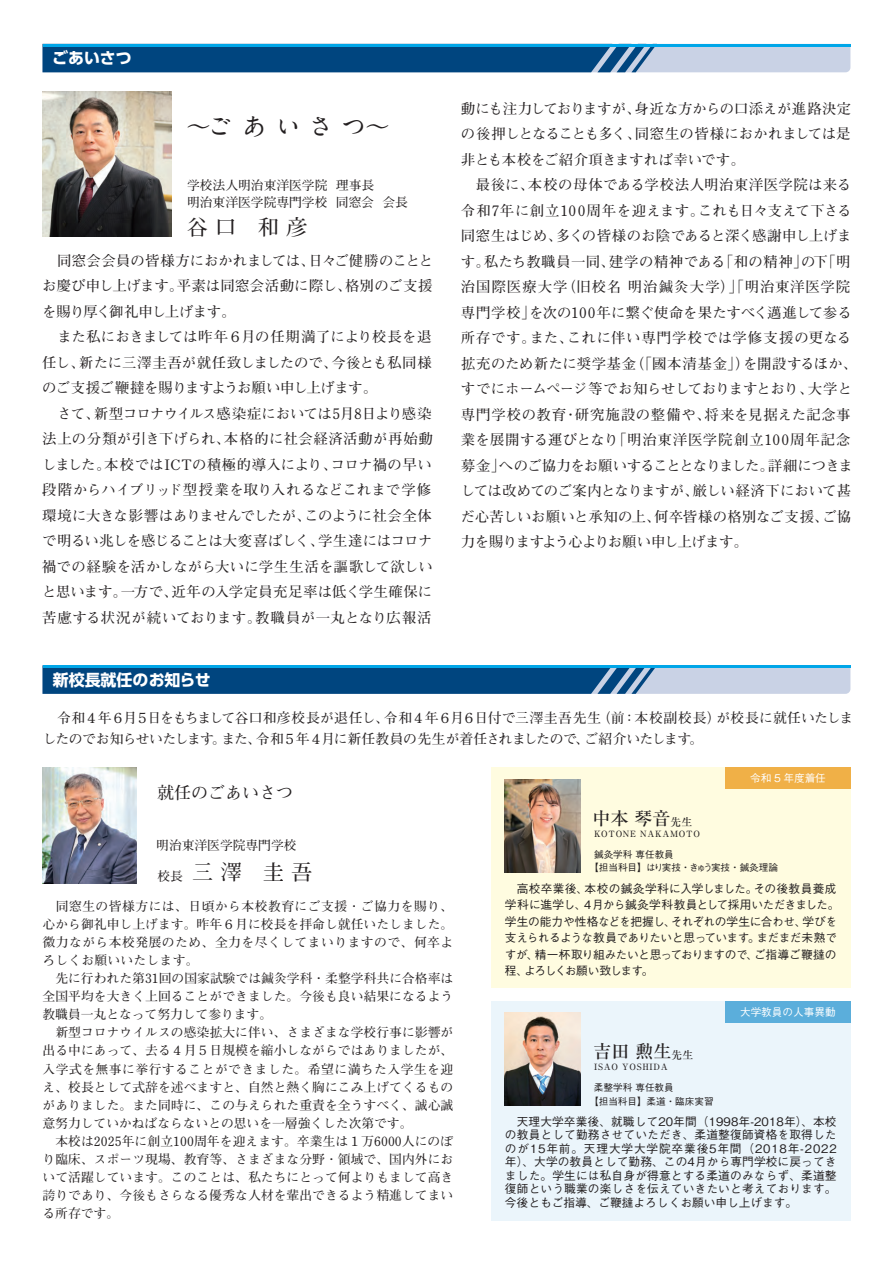
<style>
.page{position:relative;width:893px;height:1263px;background:#fff}
.page>*{position:absolute;margin:0;border:0;box-sizing:border-box;transform-origin:0 0}
.t1{font:700 25.5px "A1 Mincho Std";letter-spacing:.32em;color:#231f20}
.t2{font:700 21.3px "Futo Min A101 Pr 6";color:#231f20}
.t3{font:500 18px "Ryumin Pr 6";color:#231f20}
.t4{font:700 16.95px "Futo Min A101 Pr 6";color:#231f20}
.t5{font:700 15.9px "UD Shin Go Pro";color:#fff}
.t6{font:700 14.4px/25.5px "Futo Min A101 Pr 6";letter-spacing:.005em;color:#231f20}
.t7{font:700 13.8px/21px "Futo Min A101 Pr 6";letter-spacing:-.03em;color:#231f20}
.t8{font:700 12.75px/18.1px "Futo Min A101 Pr 6";letter-spacing:.005em;color:#231f20}
.t9{font:500 11.7px/13.5px "Gothic BBB Pr 6";letter-spacing:-.01em;color:#231f20;text-align:justify}
.t10{font:500 11.7px/16.5px "Gothic BBB Pr 6";letter-spacing:-.03em;color:#231f20}
.t11{font:500 10.65px "Gothic BBB Pr 6";color:#fff}
.t12{font:500 9.6px/13.5px "Gothic BBB Pr 6";color:#231f20}
.t13{font:500 8.55px "Ryumin Pr 6";letter-spacing:.08em;color:#231f20}
.s1{font-size:12.75px}
.s2{font-size:10.8px}
</style>
<div class="page">
<svg style="left:43px;top:47px;width:807px;height:25px;background:#376c9b"></svg>
<hr style="left:43px;top:44px;width:807px;height:3px;background:#00a6e8">
<svg style="left:43px;top:668px;width:807px;height:26px;background:#386c9b"></svg>
<hr style="left:43px;top:665px;width:807px;height:3px;background:#00a6e8">
<img style="left:43px;top:91px;width:128px;height:146px">
<div style="left:491px;top:767px;width:359px;height:220px;background:#fffce0"></div>
<div style="left:725px;top:767px;width:125px;height:22px;background:#f0b047"></div>
<img style="left:505px;top:779px;width:75px;height:93px">
<div style="left:491px;top:1001px;width:359px;height:219px;background:#ebf5fb"></div>
<img style="left:505px;top:1012px;width:75px;height:94px">
<div style="left:725px;top:1001px;width:125px;height:22px;background:#5baedb"></div>
<img style="left:43px;top:767px;width:94px;height:117px">
<p class="t5" style="left:52px;top:45px;width:81px">ごあいさつ</p>
<h1 class="t1" style="left:186px;top:106px;width:206px">～ごあいさつ～</h1>
<p class="t8" style="left:187px;top:176px;width:222px;line-height:17px">学校法人明治東洋医学院 理事長<br>明治東洋医学院専門学校 同窓会 会長</p>
<h2 class="t2" style="left:187px;top:210px;width:122px">谷 口　和 彦</h2>
<p class="t6" style="left:42px;top:247px;width:392px">　同窓会会員の皆様方におかれましては、日々ご健勝のこととお慶び申し上げます。平素は同窓会活動に際し、格別のご支援を賜り厚く御礼申し上げます。<br>　また私におきましては昨年６月の任期満了により校長を退任し、新たに三澤圭吾が就任致しましたので、今後とも私同様のご支援ご鞭撻を賜りますようお願い申し上げます。<br>　さて、新型コロナウイルス感染症においては5月8日より感染法上の分類が引き下げられ、本格的に社会経済活動が再始動しました。本校ではICTの積極的導入により、コロナ禍の早い段階からハイブリッド型授業を取り入れるなどこれまで学修環境に大きな影響はありませんでしたが、このように社会全体で明るい兆しを感じることは大変喜ばしく、学生達にはコロナ禍での経験を活かしながら大いに学生生活を謳歌して欲しいと思います。一方で、近年の入学定員充足率は低く学生確保に苦慮する状況が続いております。教職員が一丸となり広報活</p>
<p class="t5" style="left:53px;top:667px;width:160px">新校長就任のお知らせ</p>
<p class="t6" style="left:461px;top:95px;width:398px">動にも注力しておりますが、身近な方からの口添えが進路決定の後押しとなることも多く、同窓生の皆様におかれましては是非とも本校をご紹介頂きますれば幸いです。<br>　最後に、本校の母体である学校法人明治東洋医学院は来る令和7年に創立100周年を迎えます。これも日々支えて下さる同窓生はじめ、多くの皆様のお陰であると深く感謝申し上げます。私たち教職員一同、建学の精神である「和の精神」の下「明治国際医療大学（旧校名 明治鍼灸大学）」「明治東洋医学院専門学校」を次の100年に繋ぐ使命を果たすべく邁進して参る所存です。また、これに伴い専門学校では学修支援の更なる拡充のため新たに奨学基金（「國本清基金」）を開設するほか、すでにホームページ等でお知らせしておりますとおり、大学と専門学校の教育・研究施設の整備や、将来を見据えた記念事業を展開する運びとなり「明治東洋医学院創立100周年記念募金」へのご協力をお願いすることとなりました。詳細につきましては改めてのご案内となりますが、厳しい経済下において甚だ心苦しいお願いと承知の上、何卒皆様の格別なご支援、ご協力を賜りますよう心よりお願い申し上げます。</p>
<p class="t7" style="left:43px;top:707px;width:812px">　令和４年６月５日をもちまして谷口和彦校長が退任し、令和４年６月６日付で三澤圭吾先生（前：本校副校長）が校長に就任いたしましたのでお知らせいたします。また、令和５年４月に新任教員の先生が着任されましたので、ご紹介いたします。</p>
<p class="t4" style="left:157px;top:779px;width:138px">就任のごあいさつ</p>
<p class="t8" style="left:156px;top:835px;width:142px">明治東洋医学院専門学校</p>
<h2 class="t2" style="left:157px;top:855px;width:156px"><span class="s1">校長</span> 三 澤 圭 吾</h2>
<p class="t8" style="left:43px;top:896px;width:412px">　同窓生の皆様方には、日頃から本校教育にご支援・ご協力を賜り、心から御礼申し上げます。昨年６月に校長を拝命し就任いたしました。微力ながら本校発展のため、全力を尽くしてまいりますので、何卒よろしくお願いいたします。<br>　先に行われた第31回の国家試験では鍼灸学科・柔整学科共に合格率は全国平均を大きく上回ることができました。今後も良い結果になるよう教職員一丸となって努力して参ります。<br>　新型コロナウイルスの感染拡大に伴い、さまざまな学校行事に影響が出る中にあって、去る４月５日規模を縮小しながらではありましたが、入学式を無事に挙行することができました。希望に満ちた入学生を迎え、校長として式辞を述べますと、自然と熱く胸にこみ上げてくるものがありました。また同時に、この与えられた重責を全うすべく、誠心誠意努力していかねばならないとの思いを一層強くした次第です。<br>　本校は2025年に創立100周年を迎えます。卒業生は１万6000人にのぼり臨床、スポーツ現場、教育等、さまざまな分野・領域で、国内外において活躍しています。このことは、私たちにとって何よりもまして高き誇りであり、今後もさらなる優秀な人材を輩出できるよう精進してまいる所存です。</p>
<p class="t3" style="left:592px;top:804px;width:112px">中本 琴音<span class="s2">先生　</span></p>
<p class="t13" style="left:594px;top:827px;width:107px">KOTONE NAKAMOTO</p>
<p class="t11" style="left:750px;top:770px;width:77px">令和 5 年度着任</p>
<p class="t12" style="left:589px;top:847px;width:190px;text-indent:5px">鍼灸学科 専任教員<br>【担当科目】はり実技・きゅう実技・鍼灸理論</p>
<p class="t10" style="left:505px;top:879px;width:336px">　高校卒業後、本校の鍼灸学科に入学しました。その後教員養成学科に進学し、４月から鍼灸学科教員として採用いただきました。学生の能力や性格などを把握し、それぞれの学生に合わせ、学びを支えられるような教員でありたいと思っています。まだまだ未熟ですが、精一杯取り組みたいと思っておりますので、ご指導ご鞭撻の程、よろしくお願い致します。</p>
<p class="t3" style="left:593px;top:1037px;width:112px">吉田 勲生<span class="s2">先生　</span></p>
<p class="t13" style="left:594px;top:1060px;width:75px">ISAO YOSHIDA</p>
<p class="t12" style="left:589px;top:1080px;width:126px;text-indent:5px">柔整学科 専任教員<br>【担当科目】柔道・臨床実習</p>
<p class="t11" style="left:740px;top:1003px;width:97px">大学教員の人事異動</p>
<p class="t9" style="left:505px;top:1114px;width:333px">　天理大学卒業後、就職して20年間（1998年-2018年）、本校の教員として勤務させていただき、柔道整復師資格を取得したのが15年前。天理大学大学院卒業後5年間（2018年-2022年）、大学の教員として勤務、この4月から専門学校に戻ってきました。学生には私自身が得意とする柔道のみならず、柔道整復師という職業の楽しさを伝えていきたいと考えております。今後ともご指導、ご鞭撻よろしくお願い申し上げます。</p>
</div>
